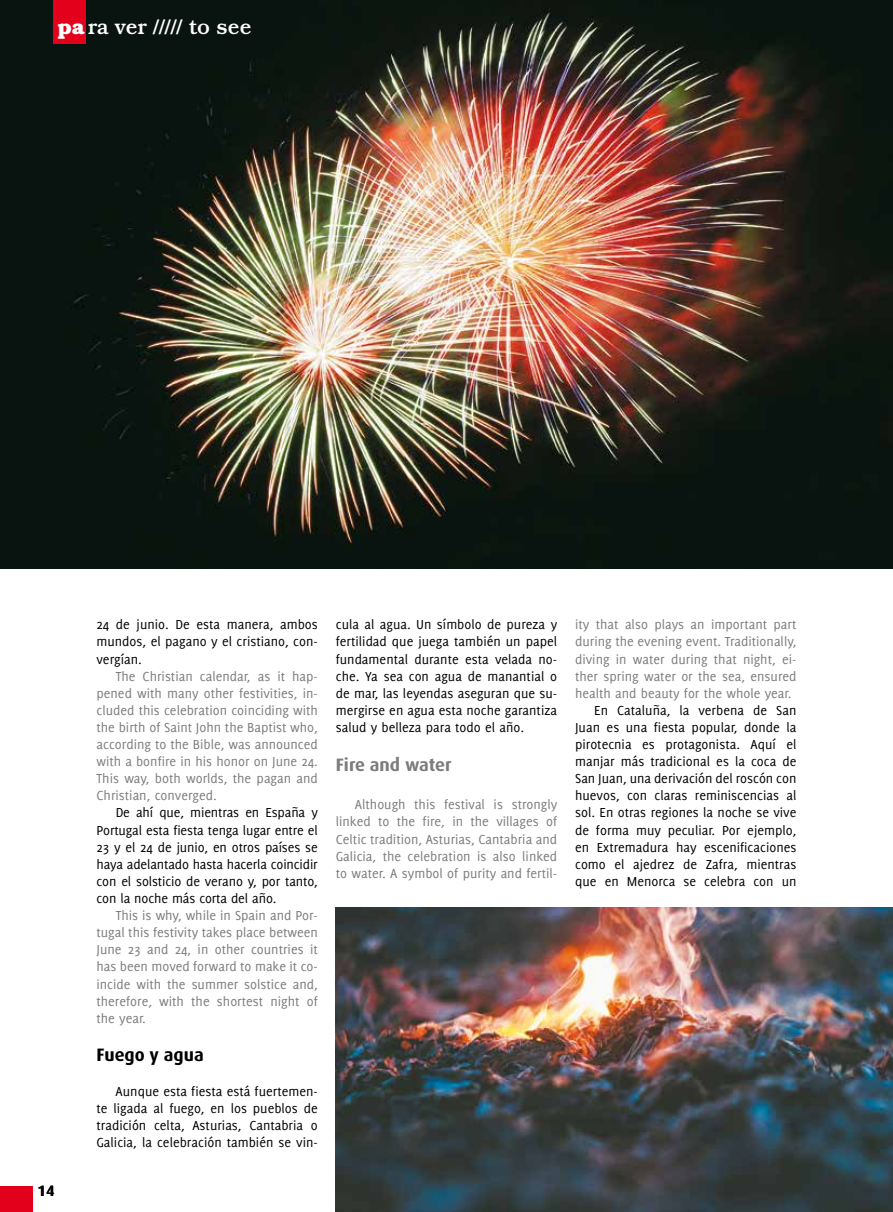
<style>
.page{position:relative;width:893px;height:1212px;background:#fff}
.page>*{position:absolute;margin:0;border:0;box-sizing:border-box;transform-origin:0 0}
.t1{font:500 21px "Bookman Std";color:#fff}
.t2{font:700 18px "Dax";color:#7b7c7e}
.t3{font:700 18px "Dax";color:#000}
.t4{font:700 15px "Dax";color:#000}
.t5{font:14.25px/17.1px "Delicious";color:#000;text-align:justify}
.t6{font:14.25px/17.1px "Delicious";color:#7b7c7e;text-align:justify}
.s1{font-weight:700}
</style>
<div class="page">
<img style="left:0;top:0;width:893px;height:568px">
<img style="left:336px;top:907px;width:557px;height:305px">
<div style="left:0;top:1186px;width:33px;height:26px;background:#e2001a"></div>
<div style="left:53px;top:0;width:33px;height:43px;background:#e2001a"></div>
<h1 class="t1" style="left:58px;top:15px;width:195px"><span class="s1">pa</span> ra ver ///// to see</h1>
<p class="t4" style="left:38px;top:1182px;width:18px">14</p>
<p class="t5" style="left:97px;top:616px;width:223px">24 de junio. De esta manera, ambos mundos, el pagano y el cristiano, con&shy;vergían.</p>
<p class="t6" style="left:97px;top:667px;width:223px;text-indent:19px">The Christian calendar, as it hap&shy;pened with many other festivities, in&shy;cluded this celebration coinciding with the birth of Saint John the Baptist who, according to the Bible, was announced with a bonfire in his honor on June 24.<br>This way, both worlds, the pagan and Christian, converged.</p>
<p class="t5" style="left:97px;top:804px;width:223px;text-indent:19px">De ahí que, mientras en España y Portugal esta fiesta tenga lugar entre el 23 y el 24 de junio, en otros países se haya adelantado hasta hacerla coincidir con el solsticio de verano y, por tanto, con la noche más corta del año.</p>
<p class="t6" style="left:97px;top:907px;width:223px;text-indent:19px">This is why, while in Spain and Por&shy;tugal this festivity takes place between June 23 and 24, in other countries it has been moved forward to make it co&shy;incide with the summer solstice and, therefore, with the shortest night of the year.</p>
<p class="t3" style="left:97px;top:1045px;width:109px">Fuego y agua</p>
<p class="t5" style="left:97px;top:1082px;width:223px;text-indent:19px">Aunque esta fiesta está fuertemen&shy;te ligada al fuego, en los pueblos de tradición celta, Asturias, Cantabria o Galicia, la celebración también se vin-</p>
<p class="t5" style="left:336px;top:616px;width:223px">cula al agua. Un símbolo de pureza y fertilidad que juega también un papel fundamental durante esta velada no&shy;che. Ya sea con agua de manantial o de mar, las leyendas aseguran que su&shy;mergirse en agua esta noche garantiza salud y belleza para todo el año.</p>
<p class="t2" style="left:336px;top:754px;width:117px">Fire and water</p>
<p class="t6" style="left:336px;top:796px;width:223px;text-indent:19px">Although this festival is strongly linked to the fire, in the villages of Celtic tradition, Asturias, Cantabria and Galicia, the celebration is also linked to water. A symbol of purity and fertil-</p>
<p class="t6" style="left:575px;top:616px;width:223px">ity that also plays an important part during the evening event. Traditionally, diving in water during that night, ei&shy;ther spring water or the sea, ensured health and beauty for the whole year.</p>
<p class="t5" style="left:575px;top:701px;width:223px;text-indent:19px">En Cataluña, la verbena de San Juan es una fiesta popular, donde la pirotecnia es protagonista. Aquí el manjar más tradicional es la coca de San Juan, una derivación del roscón con huevos, con claras reminiscencias al sol. En otras regiones la noche se vive de forma muy peculiar. Por ejemplo, en Extremadura hay escenificaciones como el ajedrez de Zafra, mientras que en Menorca se celebra con un</p>
</div>
